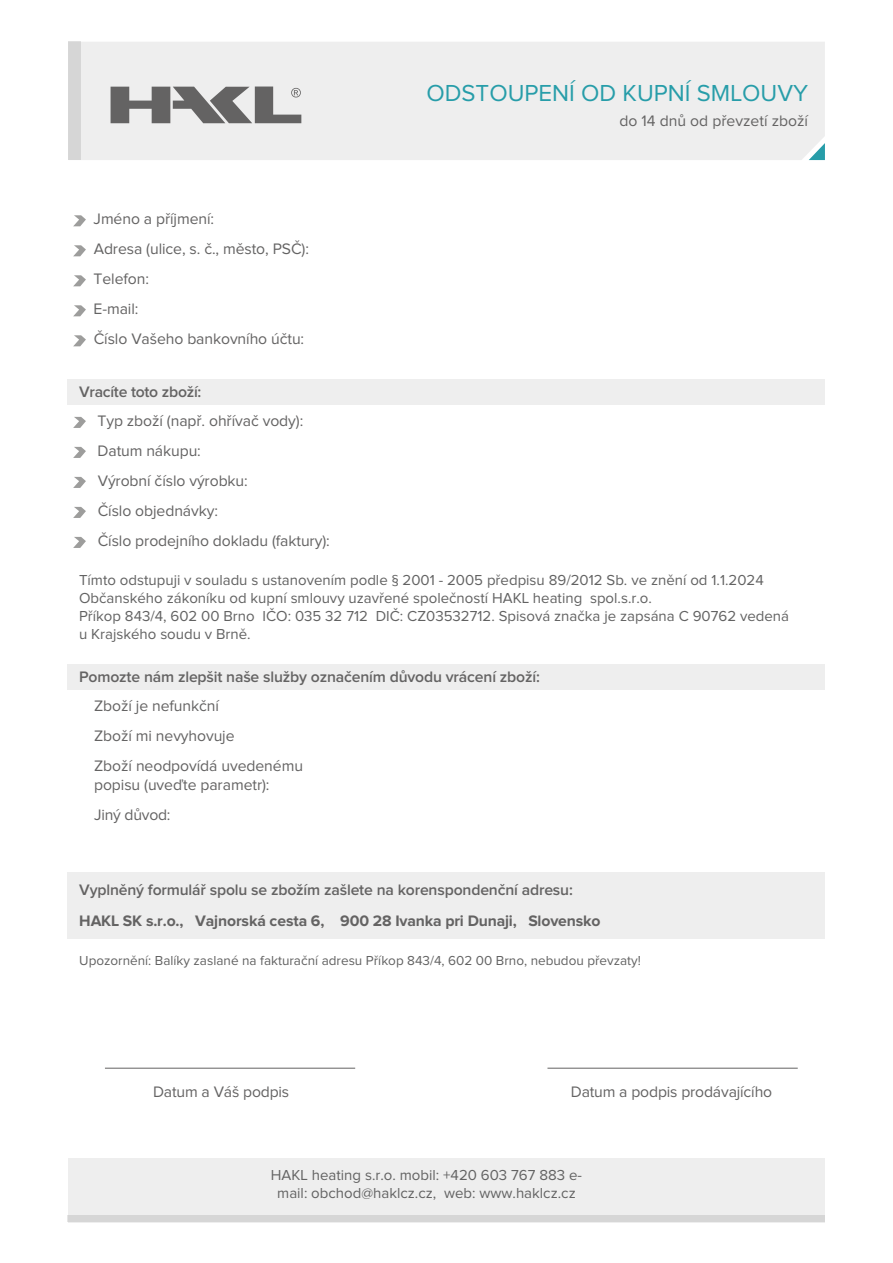
<style>
.page{position:relative;width:893px;height:1263px;background:#fff}
.page>*{position:absolute;margin:0;border:0;box-sizing:border-box;transform-origin:0 0}
.t1{font:24px "Proxima Nova";color:#279da9}
.t2{font:15.75px/30px "Proxima Nova";letter-spacing:-.005em;color:#646363}
.t3{font:600 15.75px "Proxima Nova";letter-spacing:-.01em;color:#646363}
.t4{font:700 15.75px "Proxima Nova";letter-spacing:-.01em;color:#646363}
.t5{font:15px/18px "Proxima Nova";color:#626262}
.t6{font:15px/18px "Proxima Nova";color:#636363;text-align:center}
.t7{font:13.5px "Proxima Nova";color:#626262}
</style>
<div class="page">
<div style="left:68px;top:1158px;width:757px;height:64px;background:#ededed"></div>
<div style="left:68px;top:1215px;width:757px;height:7px;background:#d6d6d6"></div>
<div style="left:68px;top:379px;width:757px;height:26px;background:#ededed"></div>
<div style="left:68px;top:664px;width:757px;height:26px;background:#ededed"></div>
<div style="left:68px;top:872px;width:757px;height:66px;background:#ededed"></div>
<div style="left:81px;top:42px;width:744px;height:118px;background:#eee"></div>
<div style="left:68px;top:42px;width:13px;height:118px;background:#d6d6d6"></div>
<svg style="left:809px;top:143px;width:16px;height:17px"></svg>
<svg style="left:111px;top:87px;width:190px;height:36px;background:#999"></svg>
<svg style="left:73px;top:215px;width:13px;height:11px"></svg>
<svg style="left:73px;top:245px;width:13px;height:11px"></svg>
<svg style="left:73px;top:275px;width:13px;height:11px"></svg>
<svg style="left:73px;top:305px;width:13px;height:11px"></svg>
<svg style="left:73px;top:335px;width:13px;height:11px"></svg>
<svg style="left:73px;top:417px;width:13px;height:11px"></svg>
<svg style="left:73px;top:447px;width:13px;height:11px"></svg>
<svg style="left:73px;top:477px;width:13px;height:11px"></svg>
<svg style="left:73px;top:507px;width:13px;height:11px"></svg>
<svg style="left:73px;top:537px;width:13px;height:11px"></svg>
<hr style="left:547px;top:1068px;width:251px;height:1px;background:#646363">
<hr style="left:105px;top:1068px;width:250px;height:1px;background:#646363">
<p class="t2" style="left:94px;top:205px;width:217px">Jméno a příjmení:<br>Adresa (ulice, s. č., město, PSČ):<br>Telefon:<br>E-mail:<br>Číslo Vašeho bankovního účtu:</p>
<p class="t3" style="left:79px;top:384px;width:124px">Vracíte toto zboží:</p>
<p class="t2" style="left:98px;top:406px;width:234px">Typ zboží (např. ohřívač vody):<br>Datum nákupu:<br>Výrobní číslo výrobku:<br>Číslo objednávky:<br>Číslo prodejního dokladu (faktury):</p>
<h1 class="t1" style="left:426px;top:82px;width:383px">ODSTOUPENÍ OD KUPNÍ SMLOUVY</h1>
<p class="t2" style="left:619px;top:107px;width:190px">do 14 dnů od převzetí zboží</p>
<p class="t5" style="left:79px;top:571px;width:712px">Tímto odstupuji v souladu s ustanovením podle § 2001 - 2005 předpisu 89/2012 Sb. ve znění od 1.1.2024<br>Občanského zákoníku od kupní smlouvy uzavřené společností HAKL heating spol.s.r.o.<br>Příkop 843/4, 602 00 Brno IČO: 035 32 712 DIČ: CZ03532712. Spisová značka je zapsána C 90762 vedená u Krajského soudu v Brně.</p>
<p class="t3" style="left:79px;top:670px;width:462px">Pomozte nám zlepšit naše služby označením důvodu vrácení zboží:</p>
<p class="t2" style="left:94px;top:691px;width:210px">Zboží je nefunkční<br>Zboží mi nevyhovuje<br>Zboží neodpovídá uvedenému</p>
<p class="t2" style="left:94px;top:770px;width:177px">popisu (uveďte parametr):<br>Jiný důvod:</p>
<p class="t3" style="left:79px;top:883px;width:495px">Vyplněný formulář spolu se zbožím zašlete na korenspondenční adresu:</p>
<p class="t4" style="left:79px;top:913px;width:523px">HAKL SK s.r.o., Vajnorská cesta 6, 900 28 Ivanka pri Dunaji, Slovensko</p>
<p class="t7" style="left:79px;top:954px;width:563px">Upozornění: Balíky zaslané na fakturační adresu Příkop 843/4, 602 00 Brno, nebudou převzaty!</p>
<p class="t2" style="left:153px;top:1077px;width:138px">Datum a Váš podpis</p>
<p class="t2" style="left:571px;top:1077px;width:203px">Datum a podpis prodávajícího</p>
<p class="t6" style="left:271px;top:1166px;width:313px">HAKL heating s.r.o. mobil: +420 603 767 883 e&shy;mail: obchod@haklcz.cz, web: www.haklcz.cz</p>
</div>
